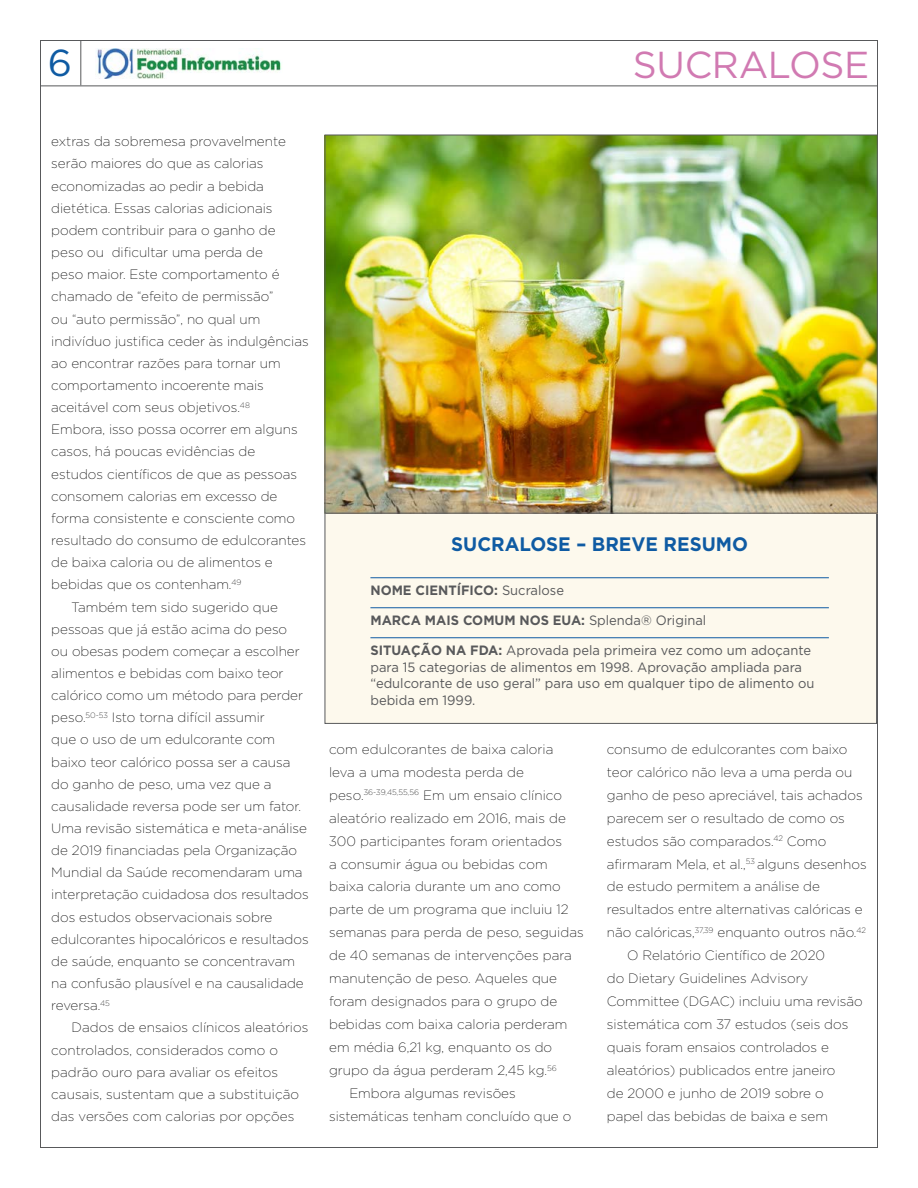
<style>
.page{position:relative;width:918px;height:1188px;background:#fff}
.page>*{position:absolute;margin:0;border:0;box-sizing:border-box;transform-origin:0 0}
.t1{font:37.5px "Gotham";letter-spacing:-.01em;color:#d17ab2}
.t2{font:37.5px "Gotham";color:#0f5ba3}
.t3{font:700 19.5px "Gotham";color:#0f5ba3;scale:.96 1}
.t4{font:200 13.5px "Gotham";color:#000}
.t5{font:13.5px/16.5px "Gotham";color:#58595b;scale:.96 1}
.t6{font:700 13.5px "Gotham";color:#58595b;scale:.96 1}
.s1{font-weight:400}
.s2{font-weight:700}
</style>
<div class="page">
<hr style="left:40px;top:86px;width:838px;height:1px;background:#58595b">
<hr style="left:81px;top:40px;width:1px;height:45px;background:#58595b">
<img style="left:97px;top:49px;width:185px;height:29px">
<div style="left:325px;top:337px;width:552px;height:387px;background:#fdf9ed;border:1px solid #58595b"></div>
<img style="left:327px;top:137px;width:549px;height:374px">
<hr style="left:370px;top:578px;width:459px;height:1px;background:#0f5ba3">
<hr style="left:370px;top:608px;width:459px;height:1px;background:#0f5ba3">
<hr style="left:370px;top:638px;width:459px;height:1px;background:#0f5ba3">
<h1 class="t2" style="left:48px;top:42px;width:26px">6</h1>
<h1 class="t1" style="left:633px;top:44px;width:238px">SUCRALOSE</h1>
<p class="t4" style="left:51px;top:134px;width:236px">extras da sobremesa provavelmente</p>
<p class="t4" style="left:51px;top:156px;width:214px">serão maiores do que as calorias</p>
<p class="t4" style="left:51px;top:179px;width:214px">economizadas ao pedir a bebida</p>
<p class="t4" style="left:51px;top:201px;width:223px">dietética. Essas calorias adicionais</p>
<p class="t4" style="left:51px;top:223px;width:226px">podem contribuir para o ganho de</p>
<p class="t4" style="left:51px;top:245px;width:213px">peso ou dificultar uma perda de</p>
<p class="t4" style="left:51px;top:267px;width:230px">peso maior. Este comportamento é</p>
<p class="t4" style="left:51px;top:289px;width:224px">chamado de “efeito de permissão”</p>
<p class="t4" style="left:51px;top:311px;width:211px">ou “auto permissão”, no qual um</p>
<p class="t4" style="left:51px;top:334px;width:259px">indivíduo justifica ceder às indulgências</p>
<p class="t4" style="left:51px;top:356px;width:231px">ao encontrar razões para tornar um</p>
<p class="t4" style="left:51px;top:378px;width:214px">comportamento incoerente mais</p>
<p class="t4" style="left:51px;top:400px;width:200px">aceitável com seus objetivos.<sup>48</sup></p>
<p class="t4" style="left:51px;top:422px;width:248px">Embora, isso possa ocorrer em alguns</p>
<p class="t4" style="left:51px;top:444px;width:206px">casos, há poucas evidências de</p>
<p class="t4" style="left:51px;top:467px;width:247px">estudos científicos de que as pessoas</p>
<p class="t4" style="left:51px;top:489px;width:228px">consomem calorias em excesso de</p>
<p class="t4" style="left:51px;top:511px;width:245px">forma consistente e consciente como</p>
<p class="t4" style="left:51px;top:533px;width:256px">resultado do consumo de edulcorantes</p>
<p class="t4" style="left:51px;top:555px;width:223px">de baixa caloria ou de alimentos e</p>
<p class="t4" style="left:51px;top:577px;width:192px">bebidas que os contenham.<sup>49</sup></p>
<p class="t4" style="left:72px;top:599px;width:208px">Também tem sido sugerido que</p>
<p class="t4" style="left:51px;top:622px;width:237px">pessoas que já estão acima do peso</p>
<p class="t4" style="left:51px;top:644px;width:250px">ou obesas podem começar a escolher</p>
<p class="t4" style="left:51px;top:666px;width:234px">alimentos e bebidas com baixo teor</p>
<p class="t4" style="left:51px;top:688px;width:253px">calórico como um método para perder</p>
<p class="t4" style="left:51px;top:710px;width:215px">peso.<sup>50-53</sup> Isto torna difícil assumir</p>
<p class="t4" style="left:51px;top:732px;width:225px">que o uso de um edulcorante com</p>
<p class="t4" style="left:51px;top:755px;width:241px">baixo teor calórico possa ser a causa</p>
<p class="t4" style="left:51px;top:777px;width:222px">do ganho de peso, uma vez que a</p>
<p class="t4" style="left:51px;top:799px;width:251px">causalidade reversa pode ser um fator.</p>
<p class="t4" style="left:51px;top:821px;width:257px">Uma revisão sistemática e meta-análise</p>
<p class="t4" style="left:51px;top:843px;width:247px">de 2019 financiadas pela Organização</p>
<p class="t4" style="left:51px;top:865px;width:253px">Mundial da Saúde recomendaram uma</p>
<p class="t4" style="left:51px;top:887px;width:259px">interpretação cuidadosa dos resultados</p>
<p class="t4" style="left:51px;top:910px;width:223px">dos estudos observacionais sobre</p>
<p class="t4" style="left:51px;top:932px;width:259px">edulcorantes hipocalóricos e resultados</p>
<p class="t4" style="left:51px;top:954px;width:245px">de saúde, enquanto se concentravam</p>
<p class="t4" style="left:51px;top:976px;width:254px">na confusão plausível e na causalidade</p>
<p class="t4" style="left:51px;top:998px;width:60px">reversa.<sup>45</sup></p>
<p class="t4" style="left:72px;top:1020px;width:238px">Dados de ensaios clínicos aleatórios</p>
<p class="t4" style="left:51px;top:1043px;width:228px">controlados, considerados como o</p>
<p class="t4" style="left:51px;top:1065px;width:228px">padrão ouro para avaliar os efeitos</p>
<p class="t4" style="left:51px;top:1087px;width:249px">causais, sustentam que a substituição</p>
<p class="t4" style="left:51px;top:1109px;width:245px">das versões com calorias por opções</p>
<h2 class="t3" style="left:451px;top:533px;width:311px">SUCRALOSE – BREVE RESUMO</h2>
<p class="t6" style="left:370px;top:583px;width:203px">NOME CIENTÍFICO: <span class="s1">Sucralose</span></p>
<p class="t6" style="left:370px;top:613px;width:351px">MARCA MAIS COMUM NOS EUA: <span class="s1">Splenda® Original</span></p>
<p class="t5" style="left:370px;top:642px;width:464px"><span class="s2">SITUAÇÃO NA FDA:</span> Aprovada pela primeira vez como um adoçante para 15 categorias de alimentos em 1998. Aprovação ampliada para “edulcorante de uso geral” para uso em qualquer tipo de alimento ou bebida em 1999.</p>
<p class="t4" style="left:329px;top:742px;width:226px">com edulcorantes de baixa caloria</p>
<p class="t4" style="left:329px;top:765px;width:196px">leva a uma modesta perda de</p>
<p class="t4" style="left:329px;top:788px;width:234px">peso.<sup>36-39,45,55,56</sup> Em um ensaio clínico</p>
<p class="t4" style="left:329px;top:811px;width:238px">aleatório realizado em 2016, mais de</p>
<p class="t4" style="left:329px;top:834px;width:234px">300 participantes foram orientados</p>
<p class="t4" style="left:329px;top:856px;width:220px">a consumir água ou bebidas com</p>
<p class="t4" style="left:329px;top:879px;width:233px">baixa caloria durante um ano como</p>
<p class="t4" style="left:329px;top:902px;width:241px">parte de um programa que incluiu 12</p>
<p class="t4" style="left:329px;top:925px;width:256px">semanas para perda de peso, seguidas</p>
<p class="t4" style="left:329px;top:948px;width:244px">de 40 semanas de intervenções para</p>
<p class="t4" style="left:329px;top:971px;width:230px">manutenção de peso. Aqueles que</p>
<p class="t4" style="left:329px;top:994px;width:230px">foram designados para o grupo de</p>
<p class="t4" style="left:329px;top:1017px;width:240px">bebidas com baixa caloria perderam</p>
<p class="t4" style="left:329px;top:1040px;width:225px">em média 6,21 kg, enquanto os do</p>
<p class="t4" style="left:329px;top:1063px;width:229px">grupo da água perderam 2,45 kg.<sup>56</sup></p>
<p class="t4" style="left:349px;top:1086px;width:168px">Embora algumas revisões</p>
<p class="t4" style="left:329px;top:1109px;width:244px">sistemáticas tenham concluído que o</p>
<p class="t4" style="left:607px;top:742px;width:242px">consumo de edulcorantes com baixo</p>
<p class="t4" style="left:607px;top:765px;width:247px">teor calórico não leva a uma perda ou</p>
<p class="t4" style="left:607px;top:788px;width:257px">ganho de peso apreciável, tais achados</p>
<p class="t4" style="left:607px;top:811px;width:240px">parecem ser o resultado de como os</p>
<p class="t4" style="left:607px;top:834px;width:221px">estudos são comparados.<sup>42</sup> Como</p>
<p class="t4" style="left:607px;top:856px;width:261px">afirmaram Mela, et al.,<sup>53</sup> alguns desenhos</p>
<p class="t4" style="left:607px;top:879px;width:215px">de estudo permitem a análise de</p>
<p class="t4" style="left:607px;top:902px;width:257px">resultados entre alternativas calóricas e</p>
<p class="t4" style="left:607px;top:925px;width:261px">não calóricas,<sup>37,39</sup> enquanto outros não.<sup>42</sup></p>
<p class="t4" style="left:627px;top:948px;width:199px">O Relatório Científico de 2020</p>
<p class="t4" style="left:607px;top:971px;width:203px">do Dietary Guidelines Advisory</p>
<p class="t4" style="left:607px;top:994px;width:257px">Committee (DGAC) incluiu uma revisão</p>
<p class="t4" style="left:607px;top:1017px;width:243px">sistemática com 37 estudos (seis dos</p>
<p class="t4" style="left:607px;top:1040px;width:224px">quais foram ensaios controlados e</p>
<p class="t4" style="left:607px;top:1063px;width:230px">aleatórios) publicados entre janeiro</p>
<p class="t4" style="left:607px;top:1086px;width:218px">de 2000 e junho de 2019 sobre o</p>
<p class="t4" style="left:607px;top:1109px;width:223px">papel das bebidas de baixa e sem</p>
</div>
